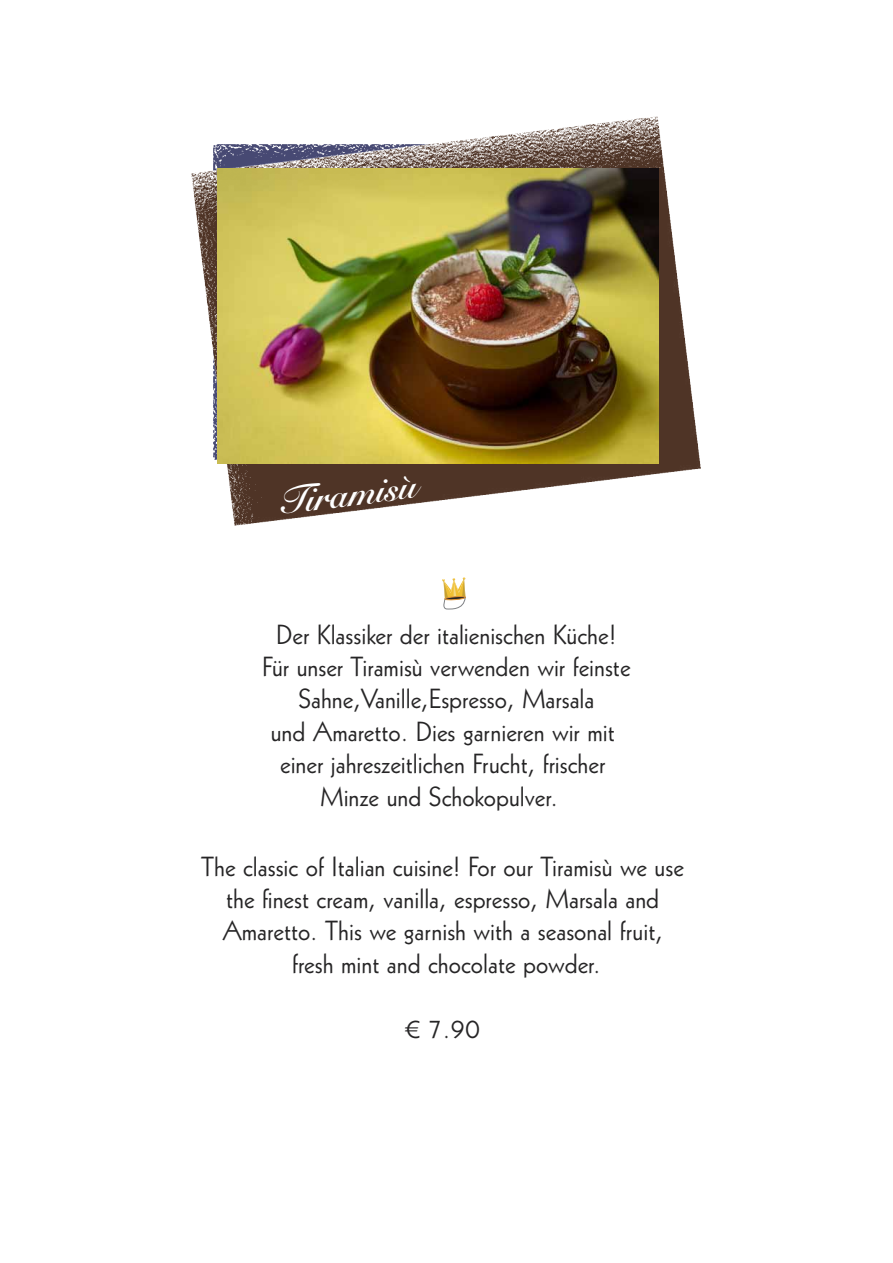
<style>
.page{position:relative;width:893px;height:1263px;background:#fff}
.page>*{position:absolute;margin:0;border:0;box-sizing:border-box;transform-origin:0 0}
.t1{font:700 37.5px "Snell Roundhand";color:#fff}
.t2{font:700 34.5px "Snell Roundhand";color:#fff}
.t3{font:27px/32.4px "Geometric 231 TL Roman C";color:#262526;text-align:center}
</style>
<div class="page">
<svg style="left:442px;top:580px;width:24px;height:30px"></svg>
<img style="left:191px;top:116px;width:510px;height:464px">
<img style="left:217px;top:168px;width:442px;height:296px">
<p class="t1" style="left:276px;top:486px;width:141px;rotate:-7deg">Tiramisù</p>
<p class="t2" style="left:273px;top:485px;width:113px;rotate:-7deg">Cassata</p>
<p class="t3" style="left:262px;top:620px;width:370px">Der Klassiker der italienischen Küche!<br>Für unser Tiramisù verwenden wir feinste Sahne,Vanille,Espresso, Marsala<br>und Amaretto. Dies garnieren wir mit einer jahreszeitlichen Frucht, frischer Minze und Schokopulver.</p>
<p class="t3" style="left:201px;top:852px;width:484px">The classic of Italian cuisine! For our Tiramisù we use the finest cream, vanilla, espresso, Marsala and Amaretto. This we garnish with a seasonal fruit, fresh mint and chocolate powder.</p>
<p class="t3" style="left:405px;top:1014px;width:77px">€ 7.90</p>
</div>
